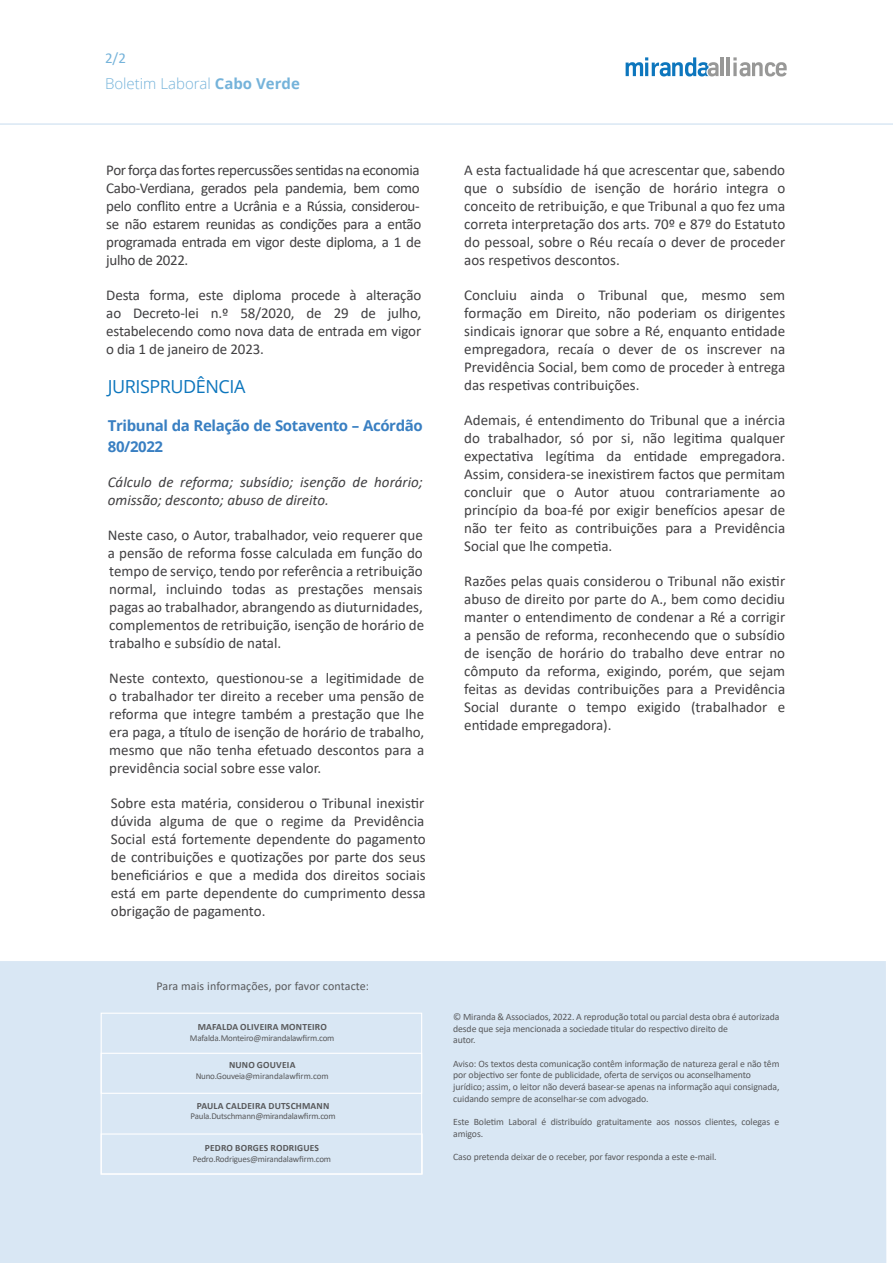
<style>
.page{position:relative;width:893px;height:1263px;background:#fff}
.page>*{position:absolute;margin:0;border:0;box-sizing:border-box;transform-origin:0 0}
.t1{font:18px "Open Sans";letter-spacing:-.025em;color:#0d76bd}
.t2{font:15px/18px "Calibri";color:#414042;text-align:justify}
.t3{font:italic 15px/18px "Calibri";color:#414042}
.t4{font:700 15px/21px "Open Sans";letter-spacing:-.025em;color:#397fc2}
.t5{font:300 15px "Open Sans";color:#75b3da}
.t6{font:15px "Calibri";color:#75b3da}
.t7{font:12px "Calibri";letter-spacing:.01em;color:#58595b}
.t8{font:9.75px/11.7px "Calibri";letter-spacing:-.01em;color:#58595b}
.t9{font:700 9.6px "Calibri";letter-spacing:.02em;color:#58595b}
.t10{font:9px "Calibri";letter-spacing:-.02em;color:#58595b}
.s1{font-weight:700}
</style>
<div class="page">
<hr style="left:0;top:123px;width:893px;height:2px;background:#d9e7f4">
<svg style="left:626px;top:57px;width:92px;height:19px"></svg>
<hr style="left:720px;top:57px;width:3px;height:19px;background:#989897">
<hr style="left:727px;top:57px;width:3px;height:19px;background:#989897">
<svg style="left:733px;top:57px;width:54px;height:19px"></svg>
<div style="left:0;top:961px;width:886px;height:302px;background:#d9e7f4"></div>
<div style="left:101px;top:1053px;width:321px;height:41px;border:1px solid #fff"></div>
<div style="left:101px;top:1013px;width:321px;height:161px;border:1px solid #fff"></div>
<div style="left:101px;top:1133px;width:322px;height:41px;border:1px solid #fff"></div>
<p class="t6" style="left:105px;top:47px;width:22px">2/2</p>
<p class="t5" style="left:105px;top:73px;width:196px">Boletim Laboral <span class="s1">Cabo Verde</span></p>
<p class="t2" style="left:106px;top:161px;width:316px">Por força das fortes repercussões sentidas na economia Cabo-Verdiana, gerados pela pandemia, bem como pelo conflito entre a Ucrânia e a Rússia, considerou&shy;se não estarem reunidas as condições para a então programada entrada em vigor deste diploma, a 1 de julho de 2022.</p>
<p class="t2" style="left:106px;top:286px;width:316px">Desta forma, este diploma procede à alteração ao Decreto-lei n.º 58/2020, de 29 de julho, estabelecendo como nova data de entrada em vigor o dia 1 de janeiro de 2023.</p>
<p class="t1" style="left:108px;top:374px;width:139px">JURISPRUDÊNCIA</p>
<p class="t4" style="left:108px;top:414px;width:317px">Tribunal da Relação de Sotavento – Acórdão<br>80/2022</p>
<p class="t3" style="left:108px;top:472px;width:316px">Cálculo de reforma; subsídio; isenção de horário; omissão; desconto; abuso de direito.</p>
<p class="t2" style="left:108px;top:525px;width:318px">Neste caso, o Autor, trabalhador, veio requerer que a pensão de reforma fosse calculada em função do tempo de serviço, tendo por referência a retribuição normal, incluindo todas as prestações mensais pagas ao trabalhador, abrangendo as diuturnidades, complementos de retribuição, isenção de horário de trabalho e subsídio de natal.</p>
<p class="t2" style="left:109px;top:668px;width:317px">Neste contexto, questionou-se a legitimidade de o trabalhador ter direito a receber uma pensão de reforma que integre também a prestação que lhe era paga, a título de isenção de horário de trabalho, mesmo que não tenha efetuado descontos para a previdência social sobre esse valor.</p>
<p class="t2" style="left:111px;top:793px;width:317px">Sobre esta matéria, considerou o Tribunal inexistir dúvida alguma de que o regime da Previdência Social está fortemente dependente do pagamento de contribuições e quotizações por parte dos seus beneficiários e que a medida dos direitos sociais está em parte dependente do cumprimento dessa obrigação de pagamento.</p>
<p class="t7" style="left:156px;top:977px;width:214px">Para mais informações, por favor contacte:</p>
<p class="t9" style="left:198px;top:1020px;width:48px">MAFALDA OLIVEI</p>
<p class="t9" style="left:267px;top:1020px;width:60px">RA MONTEI RO</p>
<p class="t10" style="left:190px;top:1031px;width:146px">Mafalda.Monteiro@mirandalawfirm.com</p>
<p class="t9" style="left:229px;top:1058px;width:68px">NUNO GOUVEIA</p>
<p class="t10" style="left:196px;top:1069px;width:135px">Nuno.Gouveia@mirandalawfirm.com</p>
<p class="t9" style="left:197px;top:1099px;width:127px">PAULA CALDEI RA DUTSCHMANN</p>
<p class="t10" style="left:191px;top:1110px;width:146px">Paula.Dutschmann@mirandalawfirm.com</p>
<p class="t9" style="left:205px;top:1141px;width:105px">PEDRO BORGES RODRIGUES</p>
<p class="t10" style="left:193px;top:1152px;width:140px">Pedro.Rodrigues@mirandalawfirm.com</p>
<p class="t2" style="left:464px;top:161px;width:323px">A esta factualidade há que acrescentar que, sabendo que o subsídio de isenção de horário integra o conceito de retribuição, e que Tribunal a quo fez uma correta interpretação dos arts. 70º e 87º do Estatuto do pessoal, sobre o Réu recaía o dever de proceder aos respetivos descontos.</p>
<p class="t2" style="left:464px;top:286px;width:323px">Concluiu ainda o Tribunal que, mesmo sem formação em Direito, não poderiam os dirigentes sindicais ignorar que sobre a Ré, enquanto entidade empregadora, recaía o dever de os inscrever na Previdência Social, bem como de proceder à entrega das respetivas contribuições.</p>
<p class="t2" style="left:464px;top:411px;width:323px">Ademais, é entendimento do Tribunal que a inércia do trabalhador, só por si, não legitima qualquer expectativa legítima da entidade empregadora.<br>Assim, considera-se inexistirem factos que permitam concluir que o Autor atuou contrariamente ao princípio da boa-fé por exigir benefícios apesar de não ter feito as contribuições para a Previdência Social que lhe competia.</p>
<p class="t2" style="left:464px;top:572px;width:323px">Razões pelas quais considerou o Tribunal não existir abuso de direito por parte do A., bem como decidiu manter o entendimento de condenar a Ré a corrigir a pensão de reforma, reconhecendo que o subsídio de isenção de horário do trabalho deve entrar no cômputo da reforma, exigindo, porém, que sejam feitas as devidas contribuições para a Previdência Social durante o tempo exigido (trabalhador e entidade empregadora).</p>
<p class="t8" style="left:453px;top:1010px;width:328px">© Miranda &amp; Associados, 2022. A reprodução total ou parcial desta obra é autorizada desde que seja mencionada a sociedade titular do respectivo direito de<br>autor.</p>
<p class="t8" style="left:453px;top:1057px;width:328px">Aviso: Os textos desta comunicação contêm informação de natureza geral e não têm por objectivo ser fonte de publicidade, oferta de serviços ou aconselhamento jurídico; assim, o leitor não deverá basear-se apenas na informação aqui consignada, cuidando sempre de aconselhar-se com advogado.</p>
<p class="t8" style="left:453px;top:1116px;width:328px">Este Boletim Laboral é distribuído gratuitamente aos nossos clientes, colegas e amigos.</p>
<p class="t8" style="left:453px;top:1151px;width:265px">Caso pretenda deixar de o receber, por favor responda a este e-mail.</p>
</div>
